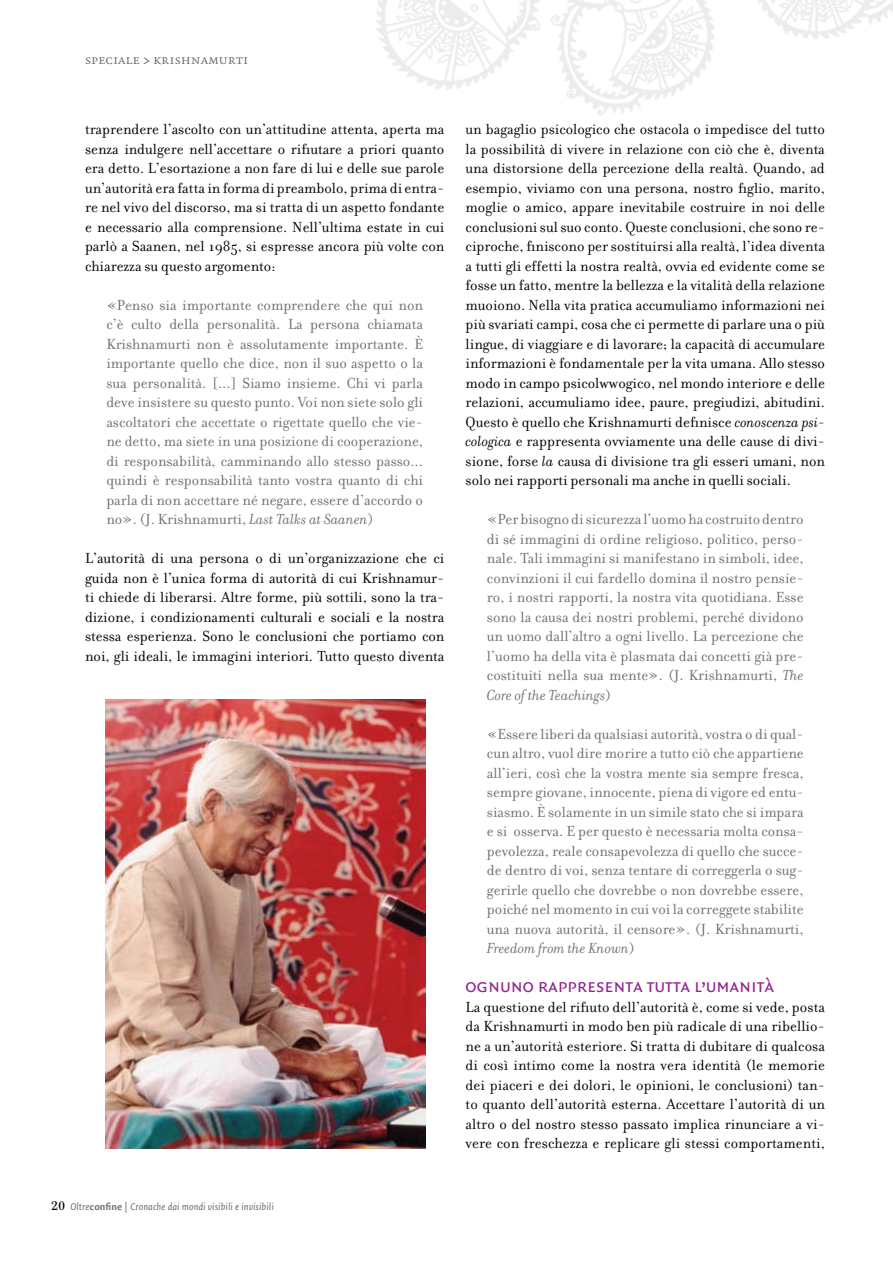
<style>
.page{position:relative;width:893px;height:1263px;background:#fff}
.page>*{position:absolute;margin:0;border:0;box-sizing:border-box;transform-origin:0 0}
.t1{font:19.5px "Quadraat Sans Small Caps";color:#93268f}
.t2{font:15.75px/19.5px "Filosofia";color:#000;text-align:justify}
.t3{font:15.75px/19.5px "Filosofia";color:#6d6f71;text-align:justify}
.t4{font:13.5px "Quadraat Small Caps";color:#6d6f71}
.t5{font:italic 10.5px "Quadraat Sans";color:#6d6f71}
.s1{font-style:italic}
.s2{font-family:"Filosofia Unicase";font-style:normal;font-size:13.5px;color:#000}
.s3{font-weight:700;font-style:normal}
.s4{font-style:normal}
</style>
<div class="page">
<img style="left:376px;top:0;width:517px;height:116px">
<img style="left:105px;top:700px;width:321px;height:448px">
<p class="t4" style="left:85px;top:52px;width:165px">speciale &gt; krishnamurti</p>
<p class="t2" style="left:85px;top:120px;width:361px">traprendere l’ascolto con un’attitudine attenta, aperta ma senza indulgere nell’accettare o rifiutare a priori quanto era detto. L’esortazione a non fare di lui e delle sue parole un’autorità era fatta in forma di preambolo, prima di entra&shy;re nel vivo del discorso, ma si tratta di un aspetto fondante e necessario alla comprensione. Nell’ultima estate in cui parlò a Saanen, nel 1985, si espresse ancora più volte con chiarezza su questo argomento:</p>
<p class="t3" style="left:106px;top:295px;width:318px">«Penso sia importante comprendere che qui non c’è culto della personalità. La persona chiamata Krishnamurti non è assolutamente importante. È importante quello che dice, non il suo aspetto o la sua personalità. [...] Siamo insieme. Chi vi parla deve insistere su questo punto. Voi non siete solo gli ascoltatori che accettate o rigettate quello che vie&shy;ne detto, ma siete in una posizione di cooperazione, di responsabilità, camminando allo stesso passo... quindi è responsabilità tanto vostra quanto di chi parla di non accettare né negare, essere d’accordo o no». (J. Krishnamurti, <span class="s1">Last Talks at Saanen</span>)</p>
<p class="t2" style="left:85px;top:549px;width:361px">L’autorità di una persona o di un’organizzazione che ci guida non è l’unica forma di autorità di cui Krishnamur&shy;ti chiede di liberarsi. Altre forme, più sottili, sono la tra&shy;dizione, i condizionamenti culturali e sociali e la nostra stessa esperienza. Sono le conclusioni che portiamo con noi, gli ideali, le immagini interiori. Tutto questo diventa</p>
<p class="t5" style="left:51px;top:1201px;width:224px"><span class="s2">20</span> Oltre<span class="s3">confine</span> <span class="s4">|</span> Cronache dai mondi visibili e invisibili</p>
<p class="t2" style="left:466px;top:120px;width:361px">un bagaglio psicologico che ostacola o impedisce del tutto la possibilità di vivere in relazione con ciò che è, diventa una distorsione della percezione della realtà. Quando, ad esempio, viviamo con una persona, nostro figlio, marito, moglie o amico, appare inevitabile costruire in noi delle conclusioni sul suo conto. Queste conclusioni, che sono re&shy;ciproche, finiscono per sostituirsi alla realtà, l’idea diventa a tutti gli effetti la nostra realtà, ovvia ed evidente come se fosse un fatto, mentre la bellezza e la vitalità della relazione muoiono. Nella vita pratica accumuliamo informazioni nei più svariati campi, cosa che ci permette di parlare una o più lingue, di viaggiare e di lavorare; la capacità di accumulare informazioni è fondamentale per la vita umana. Allo stesso modo in campo psicolwwogico, nel mondo interiore e delle relazioni, accumuliamo idee, paure, pregiudizi, abitudini.<br>Questo è quello che Krishnamurti definisce <span class="s1">conoscenza psi&shy;cologica</span> e rappresenta ovviamente una delle cause di divi&shy;sione, forse <span class="s1">la</span> causa di divisione tra gli esseri umani, non solo nei rapporti personali ma anche in quelli sociali.</p>
<p class="t3" style="left:487px;top:510px;width:318px">«Per bisogno di sicurezza l’uomo ha costruito dentro di sé immagini di ordine religioso, politico, perso&shy;nale. Tali immagini si manifestano in simboli, idee, convinzioni il cui fardello domina il nostro pensie&shy;ro, i nostri rapporti, la nostra vita quotidiana. Esse sono la causa dei nostri problemi, perché dividono un uomo dall’altro a ogni livello. La percezione che l’uomo ha della vita è plasmata dai concetti già pre&shy;costituiti nella sua mente». (J. Krishnamurti, <span class="s1">The Core of the Teachings</span>)</p>
<p class="t3" style="left:487px;top:724px;width:318px">«Essere liberi da qualsiasi autorità, vostra o di qual&shy;cun altro, vuol dire morire a tutto ciò che appartiene all’ieri, così che la vostra mente sia sempre fresca, sempre giovane, innocente, piena di vigore ed entu&shy;siasmo. È solamente in un simile stato che si impara e si osserva. E per questo è necessaria molta consa&shy;pevolezza, reale consapevolezza di quello che succe&shy;de dentro di voi, senza tentare di correggerla o sug&shy;gerirle quello che dovrebbe o non dovrebbe essere, poiché nel momento in cui voi la correggete stabilite una nuova autorità, il censore». (J. Krishnamurti, <span class="s1">Freedom from the Known</span>)</p>
<p class="t1" style="left:466px;top:975px;width:310px">ognuno rappresenta tutta l’umanità</p>
<p class="t2" style="left:466px;top:997px;width:361px">La questione del rifiuto dell’autorità è, come si vede, posta da Krishnamurti in modo ben più radicale di una ribellio&shy;ne a un’autorità esteriore. Si tratta di dubitare di qualcosa di così intimo come la nostra vera identità (le memorie dei piaceri e dei dolori, le opinioni, le conclusioni) tan&shy;to quanto dell’autorità esterna. Accettare l’autorità di un altro o del nostro stesso passato implica rinunciare a vi&shy;vere con freschezza e replicare gli stessi comportamenti,</p>
</div>
